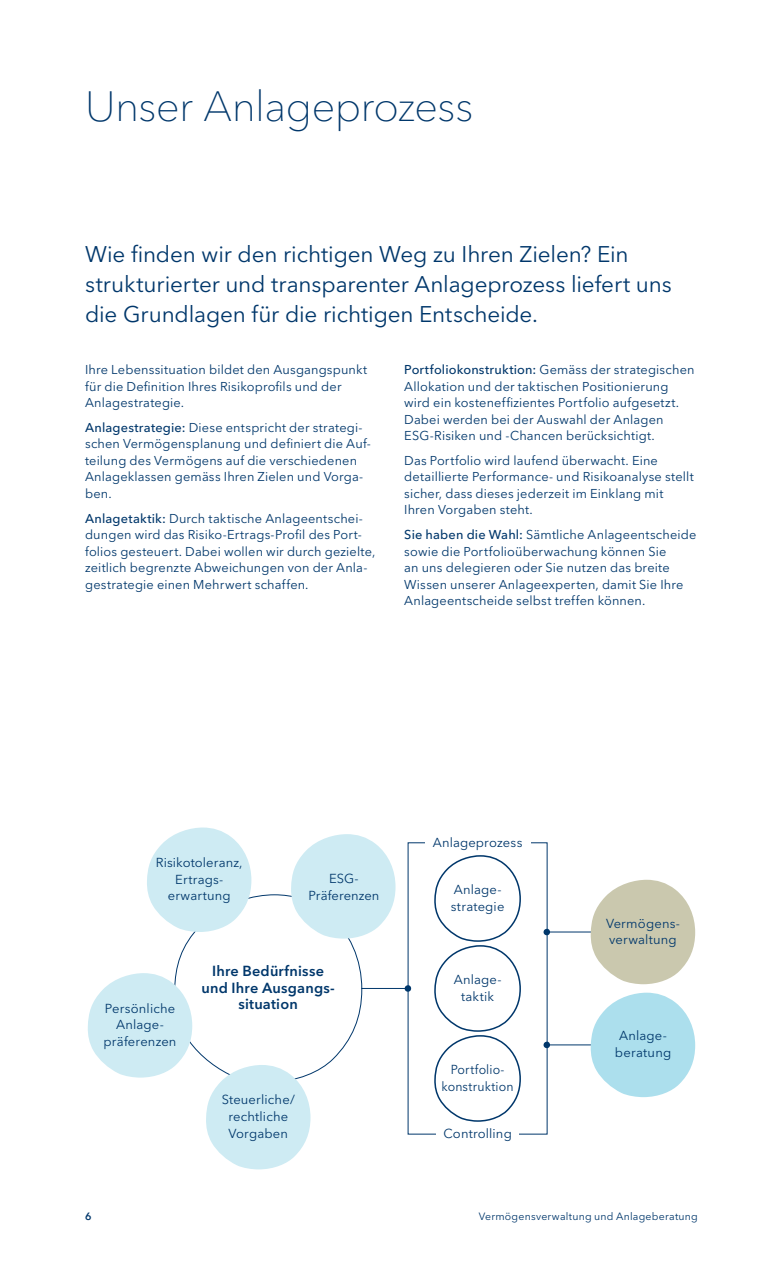
<style>
.page{position:relative;width:783px;height:1263px;background:#fff}
.page>*{position:absolute;margin:0;border:0;box-sizing:border-box;transform-origin:0 0}
.t1{font:100 42px "VP Next";letter-spacing:-.015em;color:#00376b}
.t2{font:22.5px/30px "VP Next";letter-spacing:-.005em;color:#00376b}
.t3{font:600 14.55px/16.8px "VP Next";letter-spacing:.015em;color:#00376b;text-align:center}
.t4{font:12.9px/16.8px "VP Next";letter-spacing:.01em;color:#00376b;text-align:center}
.t5{font:12.9px/16.8px "VP Next";letter-spacing:.01em;color:#00376b;text-align:center;scale:.95 1}
.t6{font:12.75px/16.5px "VP Next";letter-spacing:.01em;color:#00376b}
.t7{font:10.5px "VP Next";letter-spacing:.02em;color:#00376b}
.t8{font:600 10.5px "VP Next";color:#00376b}
.s1{font-weight:500}
</style>
<div class="page">
<svg style="left:175px;top:894px;width:232px;height:181px"></svg>
<svg style="left:88px;top:973px;width:104px;height:104px"></svg>
<svg style="left:206px;top:1065px;width:104px;height:104px"></svg>
<svg style="left:147px;top:827px;width:104px;height:105px"></svg>
<svg style="left:291px;top:834px;width:104px;height:105px"></svg>
<svg style="left:407px;top:842px;width:183px;height:293px"></svg>
<svg style="left:590px;top:880px;width:105px;height:104px"></svg>
<svg style="left:590px;top:993px;width:105px;height:104px"></svg>
<div style="left:436px;top:1123px;width:82px;height:17px;background:#fff"></div>
<div style="left:425px;top:832px;width:105px;height:17px;background:#fff"></div>
<h1 class="t1" style="left:85px;top:81px;width:390px">Unser Anlageprozess</h1>
<h2 class="t2" style="left:85px;top:239px;width:588px">Wie finden wir den richtigen Weg zu Ihren Zielen? Ein strukturierter und transparenter Anlageprozess liefert uns die Grundlagen für die richtigen Entscheide.</h2>
<p class="t6" style="left:85px;top:361px;width:283px">Ihre Lebenssituation bildet den Ausgangspunkt für die Definition Ihres Risikoprofils und der<br>Anlagestrategie.</p>
<p class="t6" style="left:85px;top:419px;width:287px"><span class="s1">Anlagestrategie:</span> Diese entspricht der strategi&shy;schen Vermögensplanung und definiert die Auf&shy;teilung des Vermögens auf die verschiedenen Anlageklassen gemäss Ihren Zielen und Vorga&shy;ben.</p>
<p class="t6" style="left:85px;top:510px;width:292px"><span class="s1">Anlagetaktik:</span> Durch taktische Anlageentschei&shy;dungen wird das Risiko-Ertrags-Profil des Port&shy;folios gesteuert. Dabei wollen wir durch gezielte, zeitlich begrenzte Abweichungen von der Anla&shy;gestrategie einen Mehrwert schaffen.</p>
<p class="t6" style="left:404px;top:361px;width:292px"><span class="s1">Portfoliokonstruktion:</span> Gemäss der strategischen Allokation und der taktischen Positionierung wird ein kosteneffizientes Portfolio aufgesetzt.<br>Dabei werden bei der Auswahl der Anlagen ESG-Risiken und -Chancen berücksichtigt.</p>
<p class="t6" style="left:404px;top:452px;width:291px">Das Portfolio wird laufend überwacht. Eine detaillierte Performance- und Risikoanalyse stellt sicher, dass dieses jederzeit im Einklang mit Ihren Vorgaben steht.</p>
<p class="t6" style="left:404px;top:526px;width:293px"><span class="s1">Sie haben die Wahl:</span> Sämtliche Anlageentscheide sowie die Portfolioüberwachung können Sie<br>an uns delegieren oder Sie nutzen das breite Wissen unserer Anlageexperten, damit Sie Ihre Anlageentscheide selbst treffen können.</p>
<p class="t4" style="left:156px;top:854px;width:88px">Risikotoleranz,<br>Ertrags&shy;erwartung</p>
<p class="t4" style="left:308px;top:870px;width:72px">ESG-<br>Präferenzen</p>
<p class="t3" style="left:201px;top:962px;width:135px">Ihre Bedürfnisse und Ihre Ausgangs-</p>
<p class="t4" style="left:105px;top:1000px;width:72px">Persönliche</p>
<p class="t3" style="left:238px;top:996px;width:61px">situation</p>
<p class="t4" style="left:103px;top:1016px;width:74px">Anlage&shy;präferenzen</p>
<p class="t4" style="left:222px;top:1091px;width:75px">Steuerliche/ rechtliche<br>Vorgaben</p>
<p class="t4" style="left:432px;top:834px;width:91px">Anlageprozess</p>
<p class="t4" style="left:450px;top:881px;width:55px;text-align:left">Anlage&shy;strategie</p>
<p class="t4" style="left:453px;top:971px;width:49px">Anlage&shy;taktik</p>
<p class="t5" style="left:441px;top:1061px;width:77px">Portfolio&shy;konstruktion</p>
<p class="t4" style="left:443px;top:1125px;width:70px">Controlling</p>
<p class="t4" style="left:606px;top:915px;width:75px;text-align:left">Vermögens&shy;verwaltung</p>
<p class="t4" style="left:614px;top:1027px;width:58px">Anlage&shy;beratung</p>
<p class="t8" style="left:85px;top:1210px;width:8px">6</p>
<p class="t7" style="left:478px;top:1210px;width:220px">Vermögensverwaltung und Anlageberatung</p>
</div>
